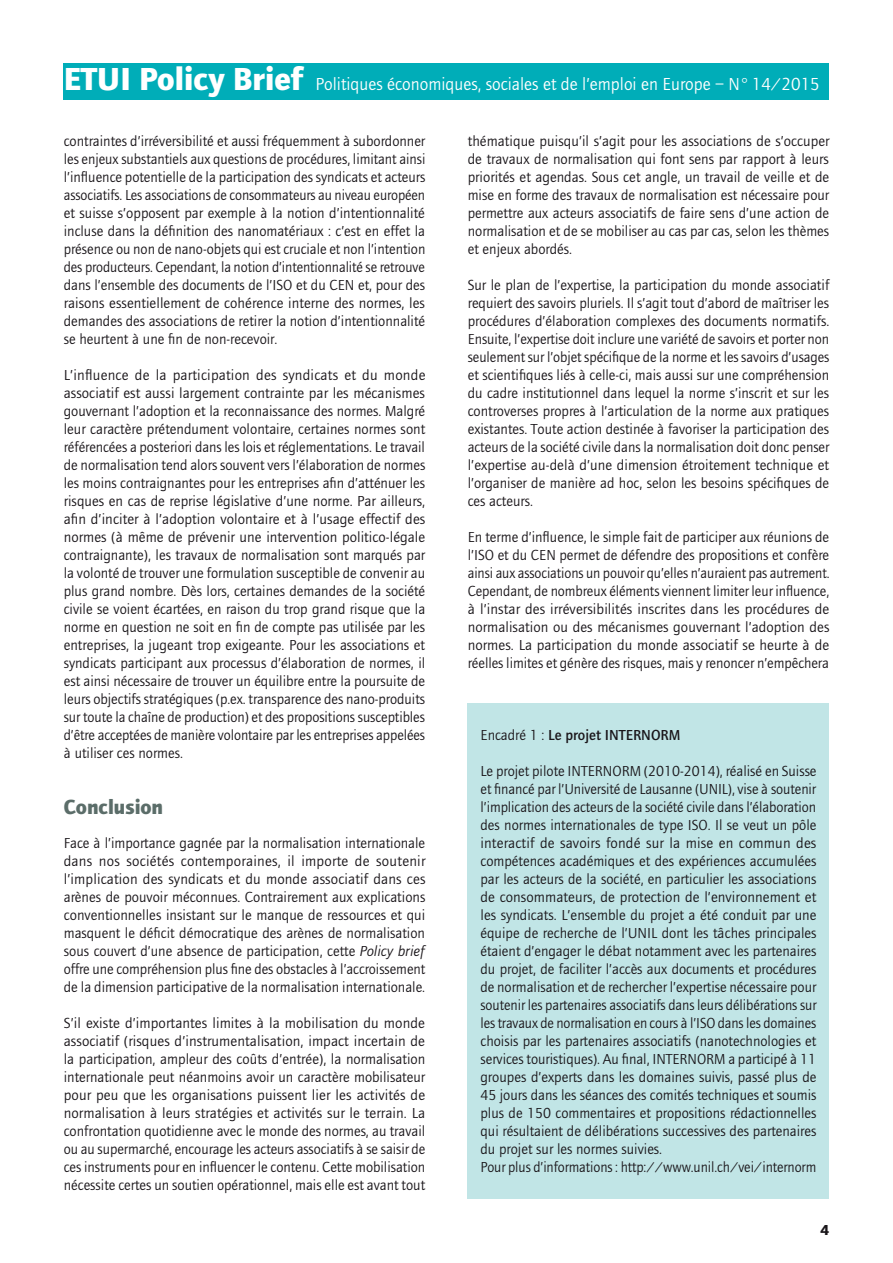
<style>
.page{position:relative;width:893px;height:1263px;background:#fff}
.page>*{position:absolute;margin:0;border:0;box-sizing:border-box;transform-origin:0 0}
.t1{font:700 21px "Foundry Journal";letter-spacing:-.005em;color:#5b6d69}
.t2{font:18px "Foundry Journal";color:#fff}
.t3{font:15px/18px "Foundry Journal";color:#1a161a;text-align:justify}
.t4{font:500 15px "Foundry Journal";color:#1a161a}
.t5{font:700 15px "Foundry Journal";color:#1a161a}
.s1{font-weight:700;font-size:33px}
.s2{font-weight:400}
.s3{font-style:italic}
</style>
<div class="page">
<div style="left:64px;top:64px;width:765px;height:36px;background:#00adb8"></div>
<div style="left:468px;top:704px;width:361px;height:495px;background:#c1e5e6"></div>
<p class="t2" style="left:64px;top:74px;width:758px"><span class="s1">ETUI Policy Brief</span> Politiques économiques, sociales et de l’emploi en Europe – N° 14/2015</p>
<p class="t3" style="left:64px;top:132px;width:363px">contraintes d’irréversibilité et aussi fréquemment à subordonner les enjeux substantiels aux questions de procédures, limitant ainsi l’influence potentielle de la participation des syndicats et acteurs associatifs. Les associations de consommateurs au niveau européen et suisse s’opposent par exemple à la notion d’intentionnalité incluse dans la définition des nanomatériaux : c’est en effet la présence ou non de nano-objets qui est cruciale et non l’intention des producteurs. Cependant, la notion d’intentionnalité se retrouve dans l’ensemble des documents de l’ISO et du CEN et, pour des raisons essentiellement de cohérence interne des normes, les demandes des associations de retirer la notion d’intentionnalité se heurtent à une fin de non-recevoir.</p>
<p class="t3" style="left:64px;top:366px;width:363px">L’influence de la participation des syndicats et du monde associatif est aussi largement contrainte par les mécanismes gouvernant l’adoption et la reconnaissance des normes. Malgré leur caractère prétendument volontaire, certaines normes sont référencées a posteriori dans les lois et réglementations. Le travail de normalisation tend alors souvent vers l’élaboration de normes les moins contraignantes pour les entreprises afin d’atténuer les risques en cas de reprise législative d’une norme. Par ailleurs, afin d’inciter à l’adoption volontaire et à l’usage effectif des normes (à même de prévenir une intervention politico-légale contraignante), les travaux de normalisation sont marqués par la volonté de trouver une formulation susceptible de convenir au plus grand nombre. Dès lors, certaines demandes de la société civile se voient écartées, en raison du trop grand risque que la norme en question ne soit en fin de compte pas utilisée par les entreprises, la jugeant trop exigeante. Pour les associations et syndicats participant aux processus d’élaboration de normes, il est ainsi nécessaire de trouver un équilibre entre la poursuite de leurs objectifs stratégiques (p.ex. transparence des nano-produits sur toute la chaîne de production) et des propositions susceptibles d’être acceptées de manière volontaire par les entreprises appelées à utiliser ces normes.</p>
<p class="t3" style="left:468px;top:132px;width:363px">thématique puisqu’il s’agit pour les associations de s’occuper de travaux de normalisation qui font sens par rapport à leurs priorités et agendas. Sous cet angle, un travail de veille et de mise en forme des travaux de normalisation est nécessaire pour permettre aux acteurs associatifs de faire sens d’une action de normalisation et de se mobiliser au cas par cas, selon les thèmes et enjeux abordés.</p>
<p class="t3" style="left:468px;top:276px;width:363px">Sur le plan de l’expertise, la participation du monde associatif requiert des savoirs pluriels. Il s’agit tout d’abord de maîtriser les procédures d’élaboration complexes des documents normatifs.<br>Ensuite, l’expertise doit inclure une variété de savoirs et porter non seulement sur l’objet spécifique de la norme et les savoirs d’usages et scientifiques liés à celle-ci, mais aussi sur une compréhension du cadre institutionnel dans lequel la norme s’inscrit et sur les controverses propres à l’articulation de la norme aux pratiques existantes. Toute action destinée à favoriser la participation des acteurs de la société civile dans la normalisation doit donc penser l’expertise au-delà d’une dimension étroitement technique et l’organiser de manière ad hoc, selon les besoins spécifiques de ces acteurs.</p>
<p class="t3" style="left:468px;top:528px;width:363px">En terme d’influence, le simple fait de participer aux réunions de l’ISO et du CEN permet de défendre des propositions et confère ainsi aux associations un pouvoir qu’elles n’auraient pas autrement.<br>Cependant, de nombreux éléments viennent limiter leur influence, à l’instar des irréversibilités inscrites dans les procédures de normalisation ou des mécanismes gouvernant l’adoption des normes. La participation du monde associatif se heurte à de réelles limites et génère des risques, mais y renoncer n’empêchera</p>
<p class="t4" style="left:480px;top:726px;width:201px"><span class="s2">Encadré 1 :</span> Le projet INTERNORM</p>
<p class="t3" style="left:480px;top:762px;width:338px;text-align:left">Le projet pilote INTERNORM (2010-2014), réalisé en Suisse et financé par l’Université de Lausanne (UNIL), vise à soutenir l’implication des acteurs de la société civile dans l’élaboration des normes internationales de type ISO. Il se veut un pôle interactif de savoirs fondé sur la mise en commun des compétences académiques et des expériences accumulées par les acteurs de la société, en particulier les associations de consommateurs, de protection de l’environnement et les syndicats. L’ensemble du projet a été conduit par une équipe de recherche de l’UNIL dont les tâches principales étaient d’engager le débat notamment avec les partenaires du projet, de faciliter l’accès aux documents et procédures de normalisation et de rechercher l’expertise nécessaire pour soutenir les partenaires associatifs dans leurs délibérations sur les travaux de normalisation en cours à l’ISO dans les domaines choisis par les partenaires associatifs (nanotechnologies et services touristiques). Au final, INTERNORM a participé à 11 groupes d’experts dans les domaines suivis, passé plus de 45 jours dans les séances des comités techniques et soumis plus de 150 commentaires et propositions rédactionnelles qui résultaient de délibérations successives des partenaires du projet sur les normes suivies.<br>Pour plus d’informations : http://www.unil.ch/vei/internorm</p>
<h1 class="t1" style="left:64px;top:794px;width:101px">Conclusion</h1>
<p class="t3" style="left:64px;top:834px;width:363px">Face à l’importance gagnée par la normalisation internationale dans nos sociétés contemporaines, il importe de soutenir l’implication des syndicats et du monde associatif dans ces arènes de pouvoir méconnues. Contrairement aux explications conventionnelles insistant sur le manque de ressources et qui masquent le déficit démocratique des arènes de normalisation sous couvert d’une absence de participation, cette <span class="s3">Policy brief </span>offre une compréhension plus fine des obstacles à l’accroissement de la dimension participative de la normalisation internationale.</p>
<p class="t3" style="left:64px;top:1014px;width:363px">S’il existe d’importantes limites à la mobilisation du monde associatif (risques d’instrumentalisation, impact incertain de la participation, ampleur des coûts d’entrée), la normalisation internationale peut néanmoins avoir un caractère mobilisateur pour peu que les organisations puissent lier les activités de normalisation à leurs stratégies et activités sur le terrain. La confrontation quotidienne avec le monde des normes, au travail ou au supermarché, encourage les acteurs associatifs à se saisir de ces instruments pour en influencer le contenu. Cette mobilisation nécessite certes un soutien opérationnel, mais elle est avant tout</p>
<p class="t5" style="left:820px;top:1221px;width:10px">4</p>
</div>
